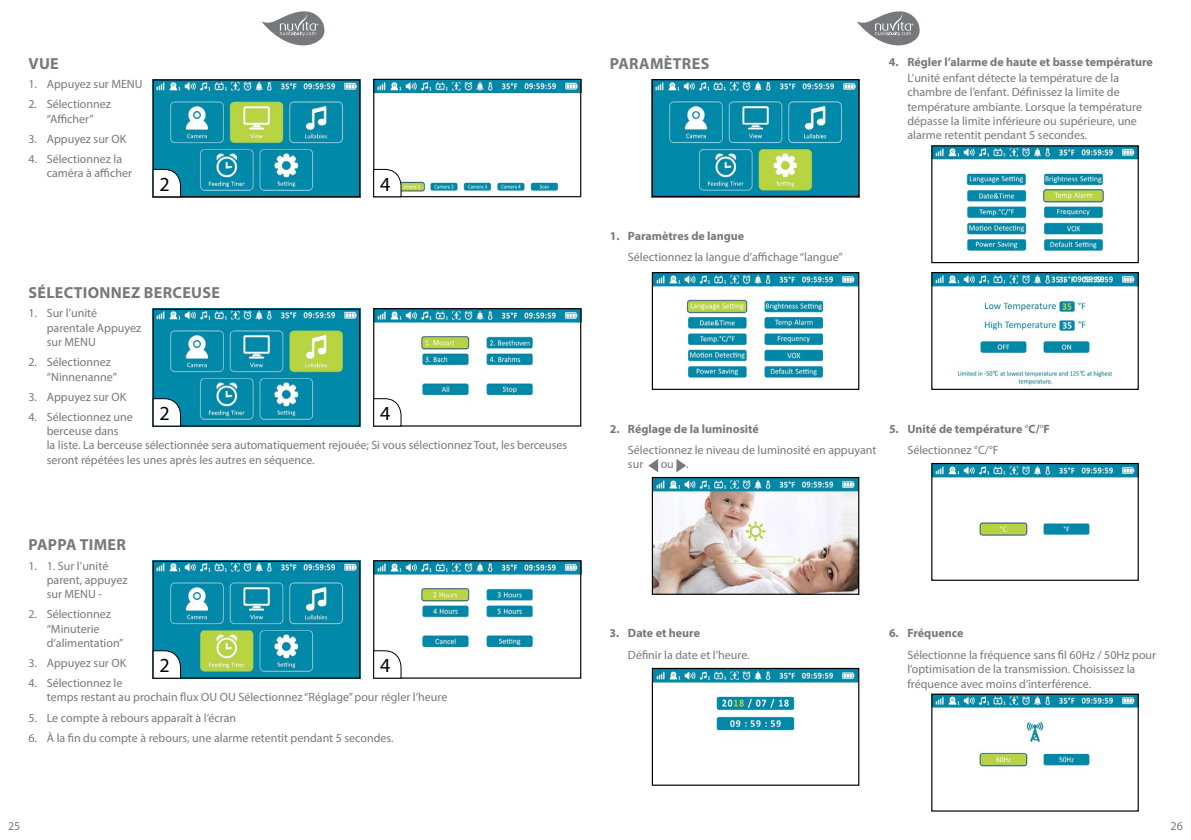
<style>
.page{position:relative;width:1191px;height:840px;background:#fff}
.page>*{position:absolute;margin:0;border:0;box-sizing:border-box;transform-origin:0 0}
.t1{font:20px "Myriad Pro";color:#000}
.t2{font:700 16px "Myriad Pro";letter-spacing:.02em;color:#77787b}
.t3{font:12px/14.4px "Myriad Pro";color:#77787b}
.t4{font:700 12px/21.4px "Myriad Pro";color:#77787b}
.s1{font-weight:400}
</style>
<div class="page">
<svg style="left:261px;top:11px;width:64px;height:34px"></svg>
<svg style="left:857px;top:11px;width:63px;height:34px"></svg>
<img style="left:155px;top:81px;width:203px;height:114px">
<div style="left:153px;top:79px;width:207px;height:118px;border:1px solid #000"></div>
<img style="left:375px;top:81px;width:204px;height:111px">
<div style="left:373px;top:79px;width:208px;height:118px;border:1px solid #000"></div>
<img style="left:155px;top:310px;width:203px;height:114px">
<div style="left:153px;top:308px;width:207px;height:118px;border:1px solid #000"></div>
<img style="left:375px;top:310px;width:204px;height:86px">
<div style="left:373px;top:308px;width:208px;height:118px;border:1px solid #000"></div>
<img style="left:155px;top:562px;width:203px;height:114px">
<div style="left:153px;top:560px;width:207px;height:118px;border:1px solid #000"></div>
<img style="left:375px;top:562px;width:204px;height:86px">
<div style="left:373px;top:560px;width:208px;height:118px;border:1px solid #000"></div>
<img style="left:654px;top:81px;width:203px;height:114px">
<div style="left:652px;top:79px;width:207px;height:118px;border:1px solid #000"></div>
<img style="left:654px;top:274px;width:203px;height:105px">
<div style="left:652px;top:272px;width:207px;height:117px;border:1px solid #000"></div>
<img style="left:654px;top:478px;width:203px;height:114px">
<div style="left:652px;top:476px;width:207px;height:118px;border:1px solid #000"></div>
<svg style="left:648px;top:459px;width:10px;height:13px"></svg>
<svg style="left:676px;top:459px;width:10px;height:13px"></svg>
<img style="left:654px;top:669px;width:203px;height:62px">
<div style="left:652px;top:667px;width:207px;height:118px;border:1px solid #000"></div>
<img style="left:933px;top:147px;width:203px;height:105px">
<div style="left:931px;top:145px;width:207px;height:118px;border:1px solid #000"></div>
<img style="left:933px;top:274px;width:203px;height:111px">
<div style="left:931px;top:272px;width:207px;height:117px;border:1px solid #000"></div>
<img style="left:933px;top:464px;width:203px;height:72px">
<div style="left:931px;top:462px;width:207px;height:118px;border:1px solid #000"></div>
<img style="left:933px;top:695px;width:203px;height:72px">
<div style="left:931px;top:693px;width:207px;height:118px;border:1px solid #000"></div>
<svg style="left:373px;top:649px;width:29px;height:29px"></svg>
<svg style="left:152px;top:649px;width:29px;height:29px"></svg>
<svg style="left:373px;top:397px;width:29px;height:30px"></svg>
<svg style="left:152px;top:397px;width:29px;height:30px"></svg>
<svg style="left:373px;top:168px;width:29px;height:30px"></svg>
<svg style="left:152px;top:168px;width:29px;height:30px"></svg>
<h2 class="t2" style="left:29px;top:53px;width:32px">VUE</h2>
<p class="t3" style="left:28px;top:74px;width:10px;line-height:20px">1.<br>2.</p>
<p class="t3" style="left:28px;top:128px;width:10px;line-height:20px">3.<br>4.</p>
<p class="t3" style="left:47px;top:74px;width:97px;line-height:20px">Appuyez sur MENU<br>Sélectionnez</p>
<p class="t3" style="left:47px;top:108px;width:81px;line-height:20px">“Afficher”<br>Appuyez sur OK<br>Sélectionnez la</p>
<p class="t3" style="left:47px;top:166px;width:87px">caméra à afficher</p>
<h1 class="t1" style="left:159px;top:171px;width:12px">2</h1>
<h1 class="t1" style="left:380px;top:171px;width:12px">4</h1>
<h2 class="t2" style="left:29px;top:282px;width:193px">SÉLECTIONNEZ BERCEUSE</h2>
<p class="t3" style="left:28px;top:306px;width:10px">1.</p>
<p class="t3" style="left:47px;top:306px;width:96px">Sur l’unité parentale Appuyez sur MENU</p>
<p class="t3" style="left:47px;top:354px;width:72px">Sélectionnez “Ninnenanne”</p>
<p class="t3" style="left:47px;top:386px;width:88px;line-height:20px">Appuyez sur OK<br>Sélectionnez une</p>
<p class="t3" style="left:47px;top:423px;width:73px">berceuse dans</p>
<p class="t3" style="left:28px;top:355px;width:10px">2.</p>
<p class="t3" style="left:28px;top:386px;width:10px;line-height:20px">3.<br>4.</p>
<h1 class="t1" style="left:159px;top:400px;width:12px">2</h1>
<h1 class="t1" style="left:380px;top:400px;width:12px">4</h1>
<p class="t3" style="left:47px;top:437px;width:522px">la liste. La berceuse sélectionnée sera automatiquement rejouée; Si vous sélectionnez Tout, les berceuses seront répétées les unes après les autres en séquence.</p>
<h2 class="t2" style="left:29px;top:534px;width:99px">PAPPA TIMER</h2>
<p class="t3" style="left:28px;top:557px;width:10px">1.</p>
<p class="t3" style="left:47px;top:557px;width:82px">1. Sur l’unité parent, appuyez sur MENU -</p>
<p class="t3" style="left:47px;top:606px;width:78px">Sélectionnez “Minuterie d’alimentation”</p>
<p class="t3" style="left:47px;top:652px;width:81px;line-height:20px">Appuyez sur OK<br>Sélectionnez le</p>
<p class="t3" style="left:28px;top:606px;width:10px">2.</p>
<h1 class="t1" style="left:159px;top:652px;width:12px">2</h1>
<h1 class="t1" style="left:380px;top:652px;width:12px">4</h1>
<p class="t3" style="left:28px;top:652px;width:10px;line-height:20px">3.<br>4.</p>
<p class="t3" style="left:28px;top:707px;width:10px;line-height:20px">5.<br>6.</p>
<p class="t3" style="left:47px;top:686px;width:402px;line-height:20px">temps restant au prochain flux OU OU Sélectionnez “Réglage” pour régler l’heure<br>Le compte à rebours apparaît à l’écran<br>À la fin du compte à rebours, une alarme retentit pendant 5 secondes.</p>
<h2 class="t2" style="left:610px;top:53px;width:101px">PARAMÈTRES</h2>
<p class="t4" style="left:609px;top:224px;width:136px">1. Paramètres de langue</p>
<p class="t3" style="left:628px;top:249px;width:216px">Sélectionnez la langue d’affichage “langue”</p>
<p class="t4" style="left:889px;top:51px;width:265px">4. Régler l’alarme de haute et basse température</p>
<p class="t3" style="left:907px;top:70px;width:236px">L’unité enfant détecte la température de la chambre de l’enfant. Définissez la limite de température ambiante. Lorsque la température dépasse la limite inférieure ou supérieure, une alarme retentit pendant 5 secondes.</p>
<p class="t4" style="left:609px;top:417px;width:151px">2. Réglage de la luminosité</p>
<p class="t3" style="left:628px;top:442px;width:250px">Sélectionnez le niveau de luminosité en appuyant sur</p>
<p class="t3" style="left:660px;top:456px;width:30px">ou .</p>
<p class="t4" style="left:907px;top:417px;width:144px;text-indent:-18px">5. Unité de température <span class="s1">°</span>C/<span class="s1">°</span>F<br><span class="s1">Sélectionnez °C/°F</span></p>
<p class="t4" style="left:609px;top:622px;width:92px">3. Date et heure</p>
<p class="t3" style="left:628px;top:647px;width:123px">Définir la date et l’heure.</p>
<p class="t4" style="left:889px;top:622px;width:76px">6. Fréquence</p>
<p class="t3" style="left:907px;top:647px;width:250px">Sélectionne la fréquence sans fil 60Hz / 50Hz pour l’optimisation de la transmission. Choisissez la fréquence avec moins d’interférence.</p>
<p class="t3" style="left:8px;top:818px;width:14px">25</p>
<p class="t3" style="left:1170px;top:818px;width:14px">26</p>
</div>
